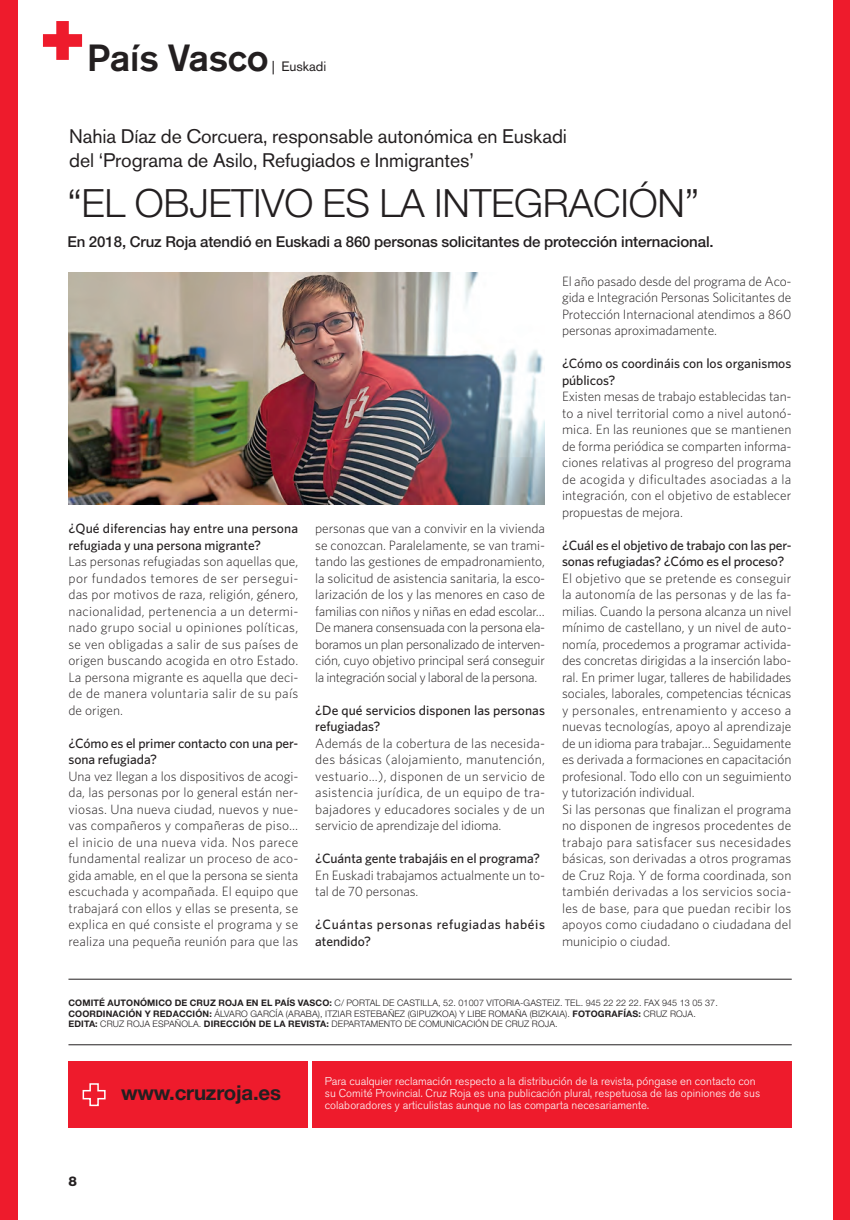
<style>
.page{position:relative;width:850px;height:1220px;background:#fff}
.page>*{position:absolute;margin:0;border:0;box-sizing:border-box;transform-origin:0 0}
.t1{font:300 39px "Helvetica Neue";letter-spacing:-.005em;color:#231f20}
.t2{font:500 37.5px "Akzidenz Grotesk BE";letter-spacing:-.005em;color:#231f20}
.t3{font:700 20.4px "Helvetica Neue";letter-spacing:-.01em;color:#231f20}
.t4{font:19.5px/24px "Akzidenz Grotesk BE";letter-spacing:-.005em;color:#231f20}
.t5{font:500 15px "Helvetica Neue";letter-spacing:-.005em;color:#231f20}
.t6{font:300 13.5px/16.5px "Whitney";color:#231f20;text-align:justify}
.t7{font:500 13.5px/16.5px "Whitney";letter-spacing:-.005em;color:#231f20}
.t8{font:500 13.5px/16.5px "Whitney";letter-spacing:.04em;color:#231f20}
.t9{font:13.5px "Akzidenz Grotesk BE";letter-spacing:-.005em;color:#231f20}
.t10{font:800 13.5px "Helvetica Neue";color:#231f20}
.t11{font:300 11.25px/12px "Akzidenz Grotesk BE";letter-spacing:.005em;color:#fff}
.t12{font:300 9px/10.5px "Helvetica Neue";letter-spacing:.015em;color:#231f20}
.s1{font-weight:700}
</style>
<div class="page">
<div style="left:0;top:0;width:18px;height:1219px;background:#ee1b2c"></div>
<hr style="left:68px;top:1044px;width:723px;height:1px;background:#231f20">
<hr style="left:68px;top:978px;width:723px;height:1px;background:#231f20">
<div style="left:68px;top:1061px;width:239px;height:66px;background:#ee1b2c"></div>
<div style="left:313px;top:1061px;width:478px;height:66px;background:#ee1b2c"></div>
<svg style="left:82px;top:1083px;width:24px;height:23px"></svg>
<svg style="left:43px;top:21px;width:39px;height:39px"></svg>
<div style="left:833px;top:0;width:16px;height:1219px;background:#ee1b2c"></div>
<img style="left:68px;top:273px;width:477px;height:231px">
<h2 class="t2" style="left:87px;top:44px;width:183px">País Vasco</h2>
<p class="t9" style="left:272px;top:61px;width:56px">| Euskadi</p>
<h3 class="t4" style="left:69px;top:126px;width:499px">Nahia Díaz de Corcuera, responsable autonómica en Euskadi del ‘Programa de Asilo, Refugiados e Inmigrantes’</h3>
<h1 class="t1" style="left:67px;top:189px;width:633px">“EL OBJETIVO ES LA INTEGRACIÓN”</h1>
<p class="t5" style="left:67px;top:237px;width:647px">En 2018, Cruz Roja atendió en Euskadi a 860 personas solicitantes de protección internacional.</p>
<p class="t7" style="left:68px;top:521px;width:231px">¿Qué diferencias hay entre una persona refugiada y una persona migrante?</p>
<p class="t6" style="left:68px;top:554px;width:231px">Las personas refugiadas son aquellas que, por fundados temores de ser persegui&shy;das por motivos de raza, religión, género, nacionalidad, pertenencia a un determi&shy;nado grupo social u opiniones políticas, se ven obligadas a salir de sus países de origen buscando acogida en otro Estado.<br>La persona migrante es aquella que deci&shy;de de manera voluntaria salir de su país de origen.</p>
<p class="t7" style="left:68px;top:736px;width:231px">¿Cómo es el primer contacto con una per&shy;sona refugiada?</p>
<p class="t6" style="left:68px;top:768px;width:231px">Una vez llegan a los dispositivos de acogi&shy;da, las personas por lo general están ner&shy;viosas. Una nueva ciudad, nuevos y nue&shy;vas compañeros y compañeras de piso… el inicio de una nueva vida. Nos parece fundamental realizar un proceso de aco&shy;gida amable, en el que la persona se sienta escuchada y acompañada. El equipo que trabajará con ellos y ellas se presenta, se explica en qué consiste el programa y se realiza una pequeña reunión para que las</p>
<p class="t6" style="left:315px;top:521px;width:231px">personas que van a convivir en la vivienda se conozcan. Paralelamente, se van trami&shy;tando las gestiones de empadronamiento, la solicitud de asistencia sanitaria, la esco&shy;larización de los y las menores en caso de familias con niños y niñas en edad escolar… De manera consensuada con la persona ela&shy;boramos un plan personalizado de interven&shy;ción, cuyo objetivo principal será conseguir la integración social y laboral de la persona.</p>
<p class="t7" style="left:315px;top:703px;width:231px">¿De qué servicios disponen las personas refugiadas?</p>
<p class="t6" style="left:315px;top:735px;width:231px">Además de la cobertura de las necesida&shy;des básicas (alojamiento, manutención, vestuario…), disponen de un servicio de asistencia jurídica, de un equipo de tra&shy;bajadores y educadores sociales y de un servicio de aprendizaje del idioma.</p>
<p class="t7" style="left:315px;top:851px;width:226px">¿Cuánta gente trabajáis en el programa?</p>
<p class="t6" style="left:315px;top:867px;width:231px">En Euskadi trabajamos actualmente un to&shy;tal de 70 personas.</p>
<p class="t8" style="left:315px;top:917px;width:231px">¿Cuántas personas refugiadas habéis atendido?</p>
<p class="t6" style="left:562px;top:273px;width:231px">El año pasado desde del programa de Aco&shy;gida e Integración Personas Solicitantes de Protección Internacional atendimos a 860 personas aproximadamente.</p>
<p class="t7" style="left:562px;top:356px;width:231px">¿Cómo os coordináis con los organismos públicos?</p>
<p class="t6" style="left:562px;top:389px;width:231px">Existen mesas de trabajo establecidas tan&shy;to a nivel territorial como a nivel autonó&shy;mica. En las reuniones que se mantienen de forma periódica se comparten informa&shy;ciones relativas al progreso del programa de acogida y dificultades asociadas a la integración, con el objetivo de establecer propuestas de mejora.</p>
<p class="t7" style="left:562px;top:537px;width:231px">¿Cuál es el objetivo de trabajo con las per&shy;sonas refugiadas? ¿Cómo es el proceso?</p>
<p class="t6" style="left:562px;top:570px;width:231px;text-align:left">El objetivo que se pretende es conseguir la autonomía de las personas y de las fa&shy;milias. Cuando la persona alcanza un nivel mínimo de castellano, y un nivel de auto&shy;nomía, procedemos a programar activida&shy;des concretas dirigidas a la inserción labo&shy;ral. En primer lugar, talleres de habilidades sociales, laborales, competencias técnicas y personales, entrenamiento y acceso a nuevas tecnologías, apoyo al aprendizaje de un idioma para trabajar… Seguidamente es derivada a formaciones en capacitación profesional. Todo ello con un seguimiento y tutorización individual.<br>Si las personas que finalizan el programa no disponen de ingresos procedentes de trabajo para satisfacer sus necesidades básicas, son derivadas a otros programas de Cruz Roja. Y de forma coordinada, son también derivadas a los servicios socia&shy;les de base, para que puedan recibir los apoyos como ciudadano o ciudadana del municipio o ciudad.</p>
<p class="t12" style="left:68px;top:998px;width:651px"><span class="s1">COMITÉ AUTONÓMICO DE CRUZ ROJA EN EL PAÍS VASCO:</span> C/ PORTAL DE CASTILLA, 52. 01007 VITORIA-GASTEIZ. TEL. 945 22 22 22. FAX 945 13 05 37.<br><span class="s1">COORDINACIÓN Y REDACCIÓN:</span> ÁLVARO GARCÍA (ARABA), ITZIAR ESTEBAÑEZ (GIPUZKOA) Y LIBE ROMAÑA (BIZKAIA). <span class="s1">FOTOGRAFÍAS:</span> CRUZ ROJA.<br><span class="s1">EDITA:</span> CRUZ ROJA ESPAÑOLA. <span class="s1">DIRECCIÓN DE LA REVISTA:</span> DEPARTAMENTO DE COMUNICACIÓN DE CRUZ ROJA.</p>
<p class="t10" style="left:68px;top:1176px;width:10px">8</p>
<h3 class="t3" style="left:121px;top:1085px;width:161px">www.cruzroja.es</h3>
<p class="t11" style="left:325px;top:1075px;width:437px">Para cualquier reclamación respecto a la distribución de la revista, póngase en contacto con su Comité Provincial. Cruz Roja es una publicación plural, respetuosa de las opiniones de sus colaboradores y articulistas aunque no las comparta necesariamente.</p>
</div>
